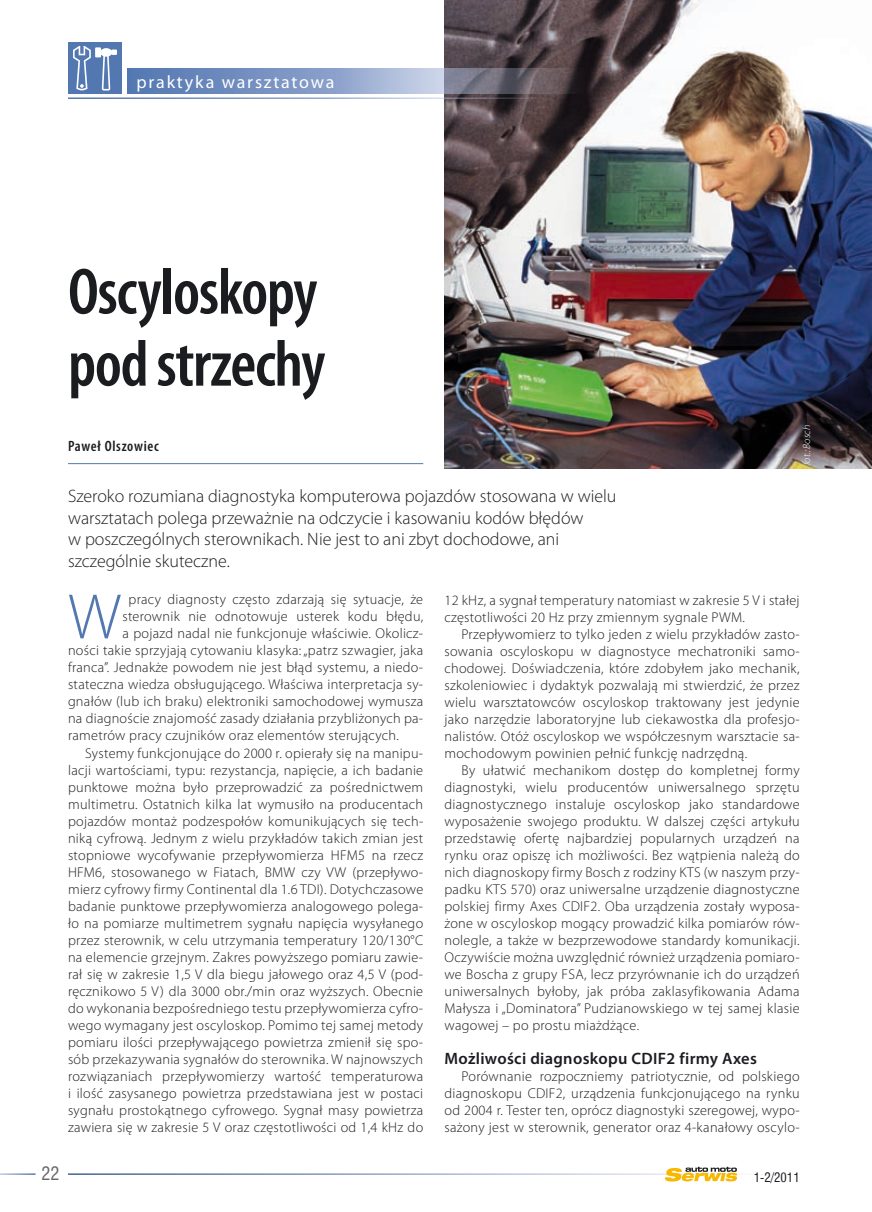
<style>
.page{position:relative;width:872px;height:1212px;background:#fff}
.page>*{position:absolute;margin:0;border:0;box-sizing:border-box;transform-origin:0 0}
.t1{font:600 condensed 66px/72px "Myriad Pro";letter-spacing:-.02em;color:#1b1c20}
.t2{font:300 64.65px "Myriad Pro";color:#5378b1}
.t3{font:300 18px/21.6px "Myriad Pro";color:#1b1c20}
.t4{font:18px "Myriad Pro";letter-spacing:.1em;color:#fff}
.t5{font:18px "Swis 721 Cn EU";color:#68676c}
.t6{font:600 16.5px "Myriad Pro";letter-spacing:.02em;color:#1b1c20}
.t7{font:600 condensed 15px "Myriad Pro";letter-spacing:.05em;color:#1b1c20}
.t8{font:300 14.25px/17px "Myriad Pro";letter-spacing:.02em;color:#1b1c20;text-align:justify}
.t9{font:12.75px "Swis 721 Cn EU";color:#1b1c20}
.t10{font:italic 300 10.5px "Myriad Pro";color:#fff}
</style>
<div class="page">
<img style="left:444px;top:0;width:428px;height:468px">
<svg style="left:664px;top:1167px;width:73px;height:14px"></svg>
<div style="left:68px;top:43px;width:54px;height:51px;background:#5378b1"></div>
<svg style="left:73px;top:46px;width:44px;height:45px"></svg>
<hr style="left:68px;top:97px;width:731px;height:2px;background:#fff">
<svg style="left:128px;top:68px;width:671px;height:26px;background:#81879b"></svg>
<hr style="left:68px;top:463px;width:355px;height:1px;background:#5378b1">
<p class="t4" style="left:137px;top:71px;width:199px">praktyka warsztatowa</p>
<h1 class="t1" style="left:68px;top:257px;width:259px">Oscyloskopy pod strzechy</h1>
<p class="t7" style="left:68px;top:438px;width:92px">Paweł Olszowiec</p>
<p class="t3" style="left:68px;top:485px;width:550px">Szeroko rozumiana diagnostyka komputerowa pojazdów stosowana w wielu warsztatach polega przeważnie na odczycie i kasowaniu kodów błędów<br>w poszczególnych sterownikach. Nie jest to ani zbyt dochodowe, ani szczególnie skuteczne.</p>
<p class="t10" style="left:800px;top:465px;width:42px;rotate:-90deg">fot.: Bosch</p>
<h2 class="t2" style="left:68px;top:578px;width:55px">W</h2>
<p class="t8" style="left:129px;top:591px;width:296px">pracy diagnosty często zdarzają się sytuacje, że</p>
<p class="t8" style="left:122px;top:608px;width:302px">sterownik nie odnotowuje usterek kodu błędu,</p>
<p class="t8" style="left:122px;top:625px;width:302px">a pojazd nadal nie funkcjonuje właściwie. Okolicz-</p>
<p class="t8" style="left:68px;top:642px;width:357px">ności takie sprzyjają cytowaniu klasyka: „patrz szwagier, jaka</p>
<p class="t8" style="left:68px;top:659px;width:357px">franca”. Jednakże powodem nie jest błąd systemu, a niedo-</p>
<p class="t8" style="left:68px;top:676px;width:357px">stateczna wiedza obsługującego. Właściwa interpretacja sy-</p>
<p class="t8" style="left:68px;top:693px;width:357px">gnałów (lub ich braku) elektroniki samochodowej wymusza</p>
<p class="t8" style="left:68px;top:710px;width:357px">na diagnoście znajomość zasady działania przybliżonych pa-</p>
<p class="t8" style="left:68px;top:727px;width:332px">rametrów pracy czujników oraz elementów sterujących.</p>
<p class="t8" style="left:85px;top:744px;width:340px">Systemy funkcjonujące do 2000 r. opierały się na manipu-</p>
<p class="t8" style="left:68px;top:761px;width:357px">lacji wartościami, typu: rezystancja, napięcie, a ich badanie</p>
<p class="t8" style="left:68px;top:778px;width:357px">punktowe można było przeprowadzić za pośrednictwem</p>
<p class="t8" style="left:68px;top:795px;width:357px">multimetru. Ostatnich kilka lat wymusiło na producentach</p>
<p class="t8" style="left:68px;top:812px;width:357px">pojazdów montaż podzespołów komunikujących się tech-</p>
<p class="t8" style="left:68px;top:829px;width:357px">niką cyfrową. Jednym z wielu przykładów takich zmian jest</p>
<p class="t8" style="left:68px;top:846px;width:357px">stopniowe wycofywanie przepływomierza HFM5 na rzecz</p>
<p class="t8" style="left:68px;top:863px;width:357px">HFM6, stosowanego w Fiatach, BMW czy VW (przepływo-</p>
<p class="t8" style="left:68px;top:880px;width:357px">mierz cyfrowy firmy Continental dla 1.6 TDI). Dotychczasowe</p>
<p class="t8" style="left:68px;top:897px;width:357px">badanie punktowe przepływomierza analogowego polega-</p>
<p class="t8" style="left:68px;top:914px;width:357px">ło na pomiarze multimetrem sygnału napięcia wysyłanego</p>
<p class="t8" style="left:68px;top:931px;width:357px">przez sterownik, w celu utrzymania temperatury 120/130°C</p>
<p class="t8" style="left:68px;top:948px;width:357px">na elemencie grzejnym. Zakres powyższego pomiaru zawie-</p>
<p class="t8" style="left:68px;top:965px;width:357px">rał się w zakresie 1,5 V dla biegu jałowego oraz 4,5 V (pod-</p>
<p class="t8" style="left:68px;top:982px;width:357px">ręcznikowo 5 V) dla 3000 obr./min oraz wyższych. Obecnie</p>
<p class="t8" style="left:68px;top:999px;width:357px">do wykonania bezpośredniego testu przepływomierza cyfro-</p>
<p class="t8" style="left:68px;top:1016px;width:356px">wego wymagany jest oscyloskop. Pomimo tej samej metody</p>
<p class="t8" style="left:68px;top:1033px;width:357px">pomiaru ilości przepływającego powietrza zmienił się spo-</p>
<p class="t8" style="left:68px;top:1050px;width:357px">sób przekazywania sygnałów do sterownika. W najnowszych</p>
<p class="t8" style="left:68px;top:1067px;width:357px">rozwiązaniach przepływomierzy wartość temperaturowa</p>
<p class="t8" style="left:68px;top:1084px;width:357px">i ilość zasysanego powietrza przedstawiana jest w postaci</p>
<p class="t8" style="left:68px;top:1101px;width:357px">sygnału prostokątnego cyfrowego. Sygnał masy powietrza</p>
<p class="t8" style="left:68px;top:1118px;width:357px">zawiera się w zakresie 5 V oraz częstotliwości od 1,4 kHz do</p>
<p class="t8" style="left:444px;top:591px;width:357px">12 kHz, a sygnał temperatury natomiast w zakresie 5 V i stałej częstotliwości 20 Hz przy zmiennym sygnale PWM.</p>
<p class="t8" style="left:444px;top:625px;width:357px;text-indent:17px">Przepływomierz to tylko jeden z wielu przykładów zasto&shy;sowania oscyloskopu w diagnostyce mechatroniki samo&shy;chodowej. Doświadczenia, które zdobyłem jako mechanik, szkoleniowiec i dydaktyk pozwalają mi stwierdzić, że przez wielu warsztatowców oscyloskop traktowany jest jedynie jako narzędzie laboratoryjne lub ciekawostka dla profesjo&shy;nalistów. Otóż oscyloskop we współczesnym warsztacie sa&shy;mochodowym powinien pełnić funkcję nadrzędną.</p>
<p class="t8" style="left:444px;top:761px;width:357px;text-indent:17px">By ułatwić mechanikom dostęp do kompletnej formy diagnostyki, wielu producentów uniwersalnego sprzętu diagnostycznego instaluje oscyloskop jako standardowe wyposażenie swojego produktu. W dalszej części artykułu przedstawię ofertę najbardziej popularnych urządzeń na rynku oraz opiszę ich możliwości. Bez wątpienia należą do nich diagnoskopy firmy Bosch z rodziny KTS (w naszym przy&shy;padku KTS 570) oraz uniwersalne urządzenie diagnostyczne polskiej firmy Axes CDIF2. Oba urządzenia zostały wyposa&shy;żone w oscyloskop mogący prowadzić kilka pomiarów rów&shy;nolegle, a także w bezprzewodowe standardy komunikacji.<br>Oczywiście można uwzględnić również urządzenia pomiaro&shy;we Boscha z grupy FSA, lecz przyrównanie ich do urządzeń uniwersalnych byłoby, jak próba zaklasyfikowania Adama Małysza i „Dominatora” Pudzianowskiego w tej samej klasie wagowej – po prostu miażdżące.</p>
<p class="t6" style="left:444px;top:1047px;width:314px">Możliwości diagnoskopu CDIF2 firmy Axes</p>
<p class="t8" style="left:444px;top:1067px;width:357px;text-indent:17px">Porównanie rozpoczniemy patriotycznie, od polskiego diagnoskopu CDIF2, urządzenia funkcjonującego na rynku od 2004 r. Tester ten, oprócz diagnostyki szeregowej, wypo&shy;sażony jest w sterownik, generator oraz 4-kanałowy oscylo-</p>
<p class="t5" style="left:41px;top:1161px;width:19px">22</p>
<p class="t9" style="left:754px;top:1168px;width:47px">1-2/2011</p>
</div>
